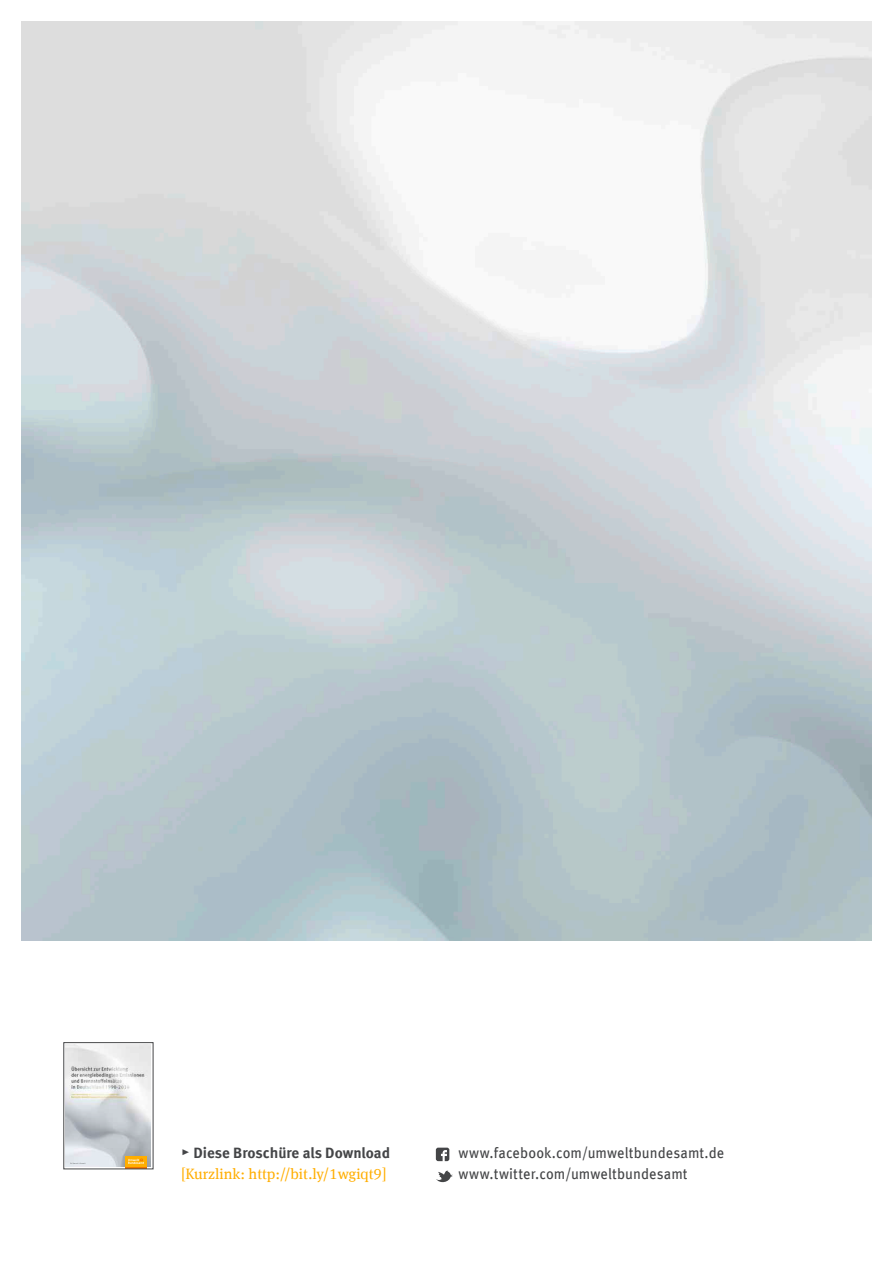
<style>
.page{position:relative;width:893px;height:1263px;background:#fff}
.page>*{position:absolute;margin:0;border:0;box-sizing:border-box;transform-origin:0 0}
.t1{font:15px "Meta Offc";letter-spacing:.005em;color:#444547;scale:.95 1}
.t2{font:15px "Meta Serif Offc";color:#ffae00}
.t3{font:700 15px "Meta Offc";letter-spacing:-.005em;color:#444547}
.s1{font-family:"Meta Serif Offc";font-weight:400;font-size:16.5px}
</style>
<div class="page">
<svg style="left:436px;top:1148px;width:13px;height:13px"></svg>
<svg style="left:436px;top:1170px;width:17px;height:13px"></svg>
<img style="left:66px;top:1045px;width:85px;height:122px">
<div style="left:125px;top:1156px;width:22px;height:11px;background:#ffae00"></div>
<svg style="left:128px;top:1158px;width:16px;height:6px"></svg>
<svg style="left:70px;top:1163px;width:15px;height:1px"></svg>
<p class="t3" style="left:181px;top:1144px;width:211px"><span class="s1">▸</span> Diese Broschüre als Download</p>
<p class="t2" style="left:181px;top:1165px;width:207px">[Kurzlink: http://bit.ly/1wgiqt9]</p>
<p class="t1" style="left:458px;top:1144px;width:281px">www.facebook.com/umweltbundesamt.de</p>
<p class="t1" style="left:458px;top:1165px;width:243px">www.twitter.com/umweltbundesamt</p>
</div>
